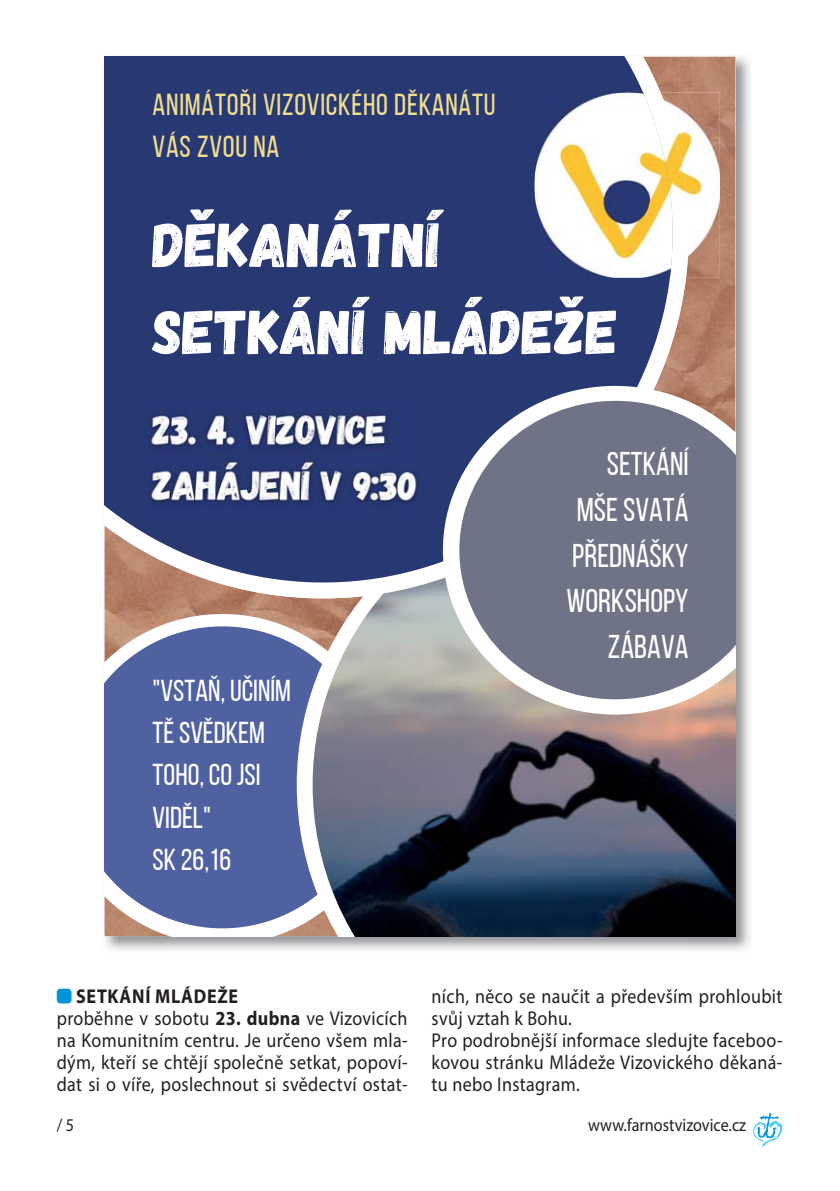
<style>
.page{position:relative;width:840px;height:1191px;background:#fff}
.page>*{position:absolute;margin:0;border:0;box-sizing:border-box;transform-origin:0 0}
.t1{font:62.6px/87px "Gagalin";color:#fff}
.t2{font:32.8px/45.6px "Bebas Neue";color:#fff;text-align:right}
.t3{font:30.4px/42.2px "Bebas Neue";letter-spacing:.025em;color:#f1de8e}
.t4{font:30.2px/42.2px "Bebas Neue";color:#fff}
.t5{font:20px/22px "Myriad Pro";letter-spacing:.02em;color:#231f20;scale:.9 1}
.t6{font:18px "Myriad Pro";color:#231f20;scale:.9 1}
.s1{font-weight:700}
</style>
<div class="page">
<svg style="left:752px;top:1113px;width:30px;height:33px"></svg>
<img style="left:103px;top:56px;width:647px;height:66px">
<img style="left:687px;top:122px;width:63px;height:829px">
<img style="left:166px;top:936px;width:521px;height:16px">
<img style="left:688px;top:57px;width:47px;height:66px">
<img style="left:688px;top:123px;width:47px;height:263px">
<svg style="left:104px;top:614px;width:192px;height:322px"></svg>
<svg style="left:104px;top:626px;width:192px;height:302px;background:#5d6ba5"></svg>
<svg style="left:296px;top:598px;width:16px;height:338px"></svg>
<img style="left:312px;top:598px;width:423px;height:338px">
<svg style="left:104px;top:57px;width:584px;height:541px"></svg>
<div style="left:104px;top:57px;width:568px;height:525px;background:#283873"></div>
<img style="left:688px;top:93px;width:31px;height:185px">
<img style="left:672px;top:93px;width:16px;height:185px">
<img style="left:534px;top:93px;width:138px;height:185px">
<svg style="left:442px;top:386px;width:293px;height:328px"></svg>
<svg style="left:459px;top:401px;width:276px;height:298px;background:#7d8091"></svg>
<img style="left:142px;top:394px;width:284px;height:125px">
<div style="left:57px;top:988px;width:14px;height:15px;background:#0095da;border-radius:4px"></div>
<h3 class="t3" style="left:152px;top:86px;width:344px">ANIMÁTOŘI VIZOVICKÉHO DĚKANÁTU<br>VÁS ZVOU NA</h3>
<h1 class="t1" style="left:152px;top:198px;width:467px">DĚKANÁTNÍ<br>SETKÁNÍ MLÁDEŽE</h1>
<h3 class="t4" style="left:152px;top:672px;width:140px">"VSTAŇ, UČINÍM<br>TĚ SVĚDKEM<br>TOHO, CO JSI<br>VIDĚL"<br>SK 26,16</h3>
<h2 class="t2" style="left:566px;top:444px;width:124px">SETKÁNÍ<br>MŠE SVATÁ<br>PŘEDNÁŠKY<br>WORKSHOPY<br>ZÁBAVA</h2>
<p class="t5" style="left:57px;top:987px;width:391px;text-indent:19px"><span class="s1">SETKÁNÍ MLÁDEŽE<br></span>proběhne v sobotu <span class="s1">23. dubna</span> ve Vizovicích na Komunitním centru. Je určeno všem mla&shy;dým, kteří se chtějí společně setkat, popoví&shy;dat si o víře, poslechnout si svědectví ostat-</p>
<p class="t5" style="left:431px;top:987px;width:391px">ních, něco se naučit a především prohloubit svůj vztah k Bohu.<br>Pro podrobnější informace sledujte faceboo&shy;kovou stránku Mládeže Vizovického děkaná&shy;tu nebo Instagram.</p>
<p class="t6" style="left:57px;top:1118px;width:21px">/ 5</p>
<p class="t6" style="left:587px;top:1118px;width:177px">www.farnostvizovice.cz</p>
</div>
